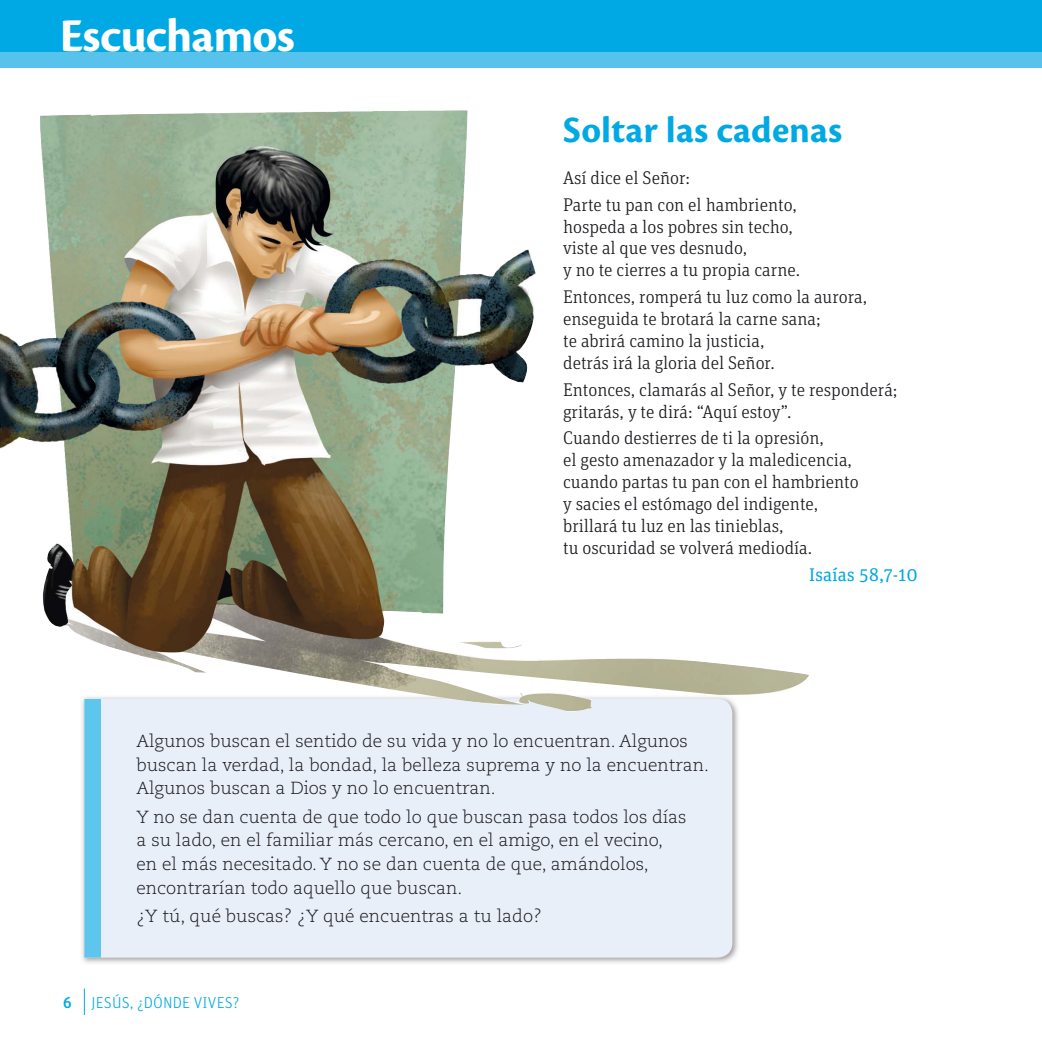
<style>
.page{position:relative;width:1042px;height:1042px;background:#fff}
.page>*{position:absolute;margin:0;border:0;box-sizing:border-box;transform-origin:0 0}
.t1{font:700 49px "Cronos Pro";letter-spacing:-.02em;color:#fff}
.t2{font:700 38.5px "Cronos Pro";letter-spacing:.005em;color:#00a9e4}
.t3{font:300 18.38px/21.9px "Unit Slab OT";color:#1a171c}
.t4{font:18.38px "Unit Slab OT";color:#00a9e4}
.t5{font:300 17.5px/23.6px "Caecilia LT Std";color:#1a171c}
.t6{font:300 15.75px "Unit Pro";letter-spacing:.01em;color:#00a9e4}
.s1{font-weight:500}
</style>
<div class="page">
<div style="left:0;top:39px;width:1042px;height:29px;background:#57c3ec"></div>
<div style="left:0;top:0;width:1042px;height:52px;background:#00a9e4"></div>
<svg style="left:84px;top:988px;width:1px;height:27px"></svg>
<img style="left:82px;top:711px;width:656px;height:252px">
<div style="left:101px;top:711px;width:631px;height:246px;background:#e9eff8"></div>
<div style="left:84px;top:699px;width:17px;height:258px;background:#5ec5ed"></div>
<img style="left:0;top:110px;width:809px;height:601px">
<h1 class="t1" style="left:60px;top:17px;width:236px">Escuchamos</h1>
<h2 class="t2" style="left:563px;top:116px;width:281px">Soltar las cadenas</h2>
<p class="t3" style="left:563px;top:166px;width:235px;line-height:26.8px">Así dice el Señor:<br>Parte tu pan con el hambriento,</p>
<p class="t3" style="left:563px;top:217px;width:238px">hospeda a los pobres sin techo, viste al que ves desnudo,<br>y no te cierres a tu propia carne.</p>
<p class="t3" style="left:563px;top:288px;width:306px">Entonces, romperá tu luz como la aurora, enseguida te brotará la carne sana;<br>te abrirá camino la justicia,<br>detrás irá la gloria del Señor.</p>
<p class="t3" style="left:563px;top:380px;width:336px">Entonces, clamarás al Señor, y te responderá; gritarás, y te dirá: “Aquí estoy”.</p>
<p class="t3" style="left:563px;top:429px;width:297px">Cuando destierres de ti la opresión,<br>el gesto amenazador y la maledicencia, cuando partas tu pan con el hambriento y sacies el estómago del indigente, brillará tu luz en las tinieblas,<br>tu oscuridad se volverá mediodía.</p>
<p class="t4" style="left:809px;top:563px;width:110px">Isaías 58,7-10</p>
<p class="t5" style="left:136px;top:730px;width:574px">Algunos buscan el sentido de su vida y no lo encuentran. Algunos buscan la verdad, la bondad, la belleza suprema y no la encuentran.<br>Algunos buscan a Dios y no lo encuentran.</p>
<p class="t5" style="left:136px;top:806px;width:552px">Y no se dan cuenta de que todo lo que buscan pasa todos los días a su lado, en el familiar más cercano, en el amigo, en el vecino, en el más necesitado. Y no se dan cuenta de que, amándolos, encontrarían todo aquello que buscan.</p>
<p class="t5" style="left:136px;top:906px;width:407px">¿Y tú, qué buscas? ¿Y qué encuentras a tu lado?</p>
<p class="t6" style="left:63px;top:997px;width:178px"><span class="s1">6</span> JESÚS, ¿DÓNDE VIVES?</p>
</div>
